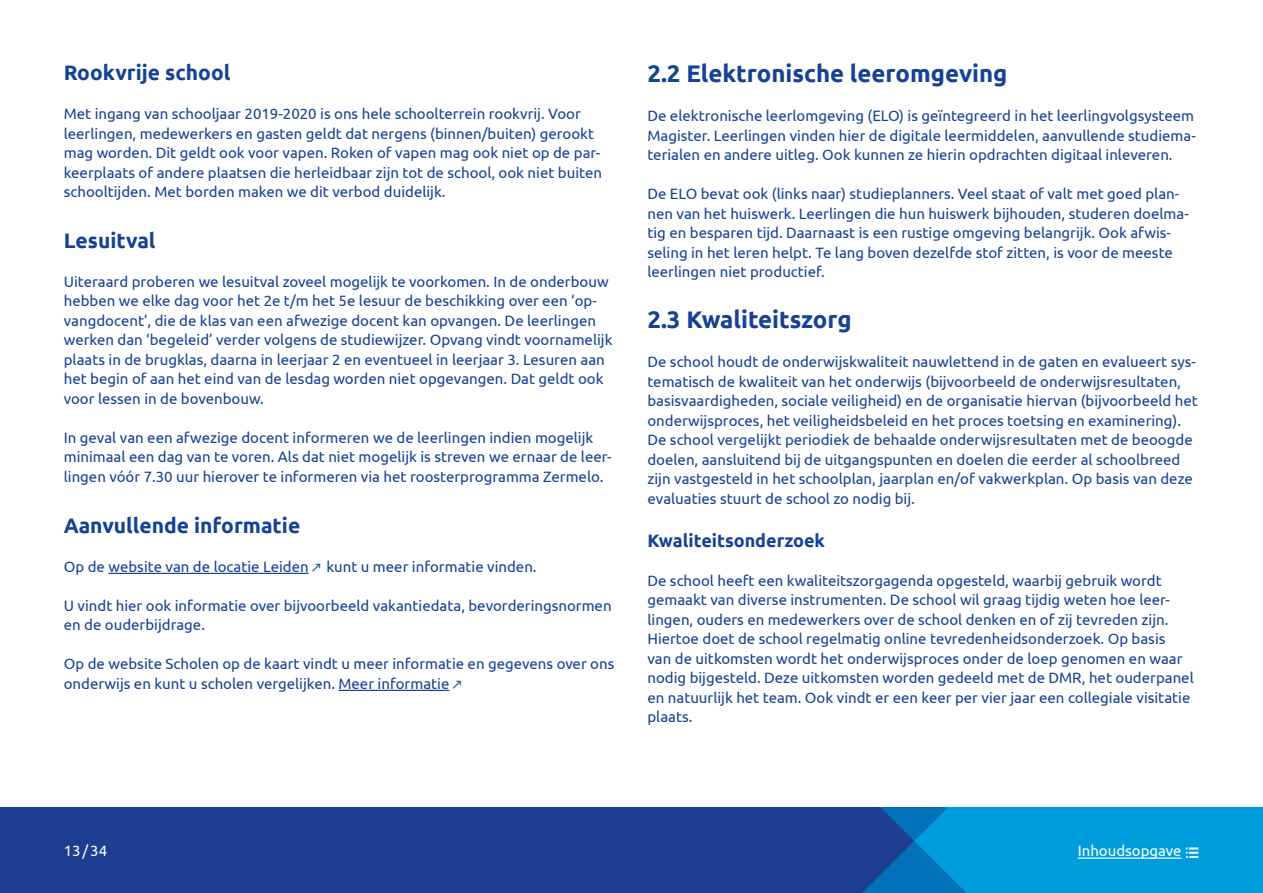
<style>
.page{position:relative;width:1263px;height:893px;background:#fff}
.page>*{position:absolute;margin:0;border:0;box-sizing:border-box;transform-origin:0 0}
.t1{font:700 24px "Ubuntu";color:#164194}
.t2{font:700 21px "Ubuntu";color:#164194}
.t3{font:700 18px "Ubuntu";color:#164194}
.t4{font:15px/19.5px "Ubuntu";color:#164194}
.t5{font:15px "Ubuntu";color:#fff}
.s1{font-family:"IBM Plex Sans"}
.s2{font-family:"Pictos"}
</style>
<div class="page">
<div style="left:0;top:808px;width:238px;height:85px;background:#1d3d91"></div>
<svg style="left:238px;top:808px;width:1025px;height:33px;background:#125daa"></svg>
<svg style="left:238px;top:841px;width:1025px;height:52px;background:#125daa"></svg>
<hr style="left:1078px;top:857px;width:103px;height:2px;background:#fff">
<hr style="left:108px;top:573px;width:201px;height:1px;background:#164194">
<hr style="left:338px;top:690px;width:111px;height:1px;background:#164194">
<h2 class="t2" style="left:64px;top:60px;width:168px">Rookvrije school</h2>
<p class="t4" style="left:64px;top:104px;width:540px">Met ingang van schooljaar 2019-2020 is ons hele schoolterrein rookvrij. Voor leerlingen, medewerkers en gasten geldt dat nergens (binnen/buiten) gerookt mag worden. Dit geldt ook voor vapen. Roken of vapen mag ook niet op de par&shy;keerplaats of andere plaatsen die herleidbaar zijn tot de school, ook niet buiten schooltijden. Met borden maken we dit verbod duidelijk.</p>
<h2 class="t2" style="left:64px;top:228px;width:93px">Lesuitval</h2>
<p class="t4" style="left:64px;top:271px;width:550px">Uiteraard proberen we lesuitval zoveel mogelijk te voorkomen. In de onderbouw hebben we elke dag voor het 2e t/m het 5e lesuur de beschikking over een ‘op&shy;vangdocent’, die de klas van een afwezige docent kan opvangen. De leerlingen werken dan ‘begeleid’ verder volgens de studiewijzer. Opvang vindt voornamelijk plaats in de brugklas, daarna in leerjaar 2 en eventueel in leerjaar 3. Lesuren aan het begin of aan het eind van de lesdag worden niet opgevangen. Dat geldt ook voor lessen in de bovenbouw.</p>
<p class="t4" style="left:64px;top:427px;width:549px">In geval van een afwezige docent informeren we de leerlingen indien mogelijk minimaal een dag van te voren. Als dat niet mogelijk is streven we ernaar de leer&shy;lingen vóór 7.30 uur hierover te informeren via het roosterprogramma Zermelo.</p>
<h2 class="t2" style="left:64px;top:512px;width:238px">Aanvullende informatie</h2>
<p class="t4" style="left:64px;top:556px;width:474px">Op de website van de locatie Leiden<span class="s1">↗</span> kunt u meer informatie vinden.</p>
<p class="t4" style="left:64px;top:595px;width:549px">U vindt hier ook informatie over bijvoorbeeld vakantiedata, bevorderingsnormen en de ouderbijdrage.</p>
<p class="t4" style="left:64px;top:653px;width:552px">Op de website Scholen op de kaart vindt u meer informatie en gegevens over ons onderwijs en kunt u scholen vergelijken. Meer informatie<span class="s1">↗</span></p>
<h1 class="t1" style="left:647px;top:59px;width:362px">2.2 Elektronische leeromgeving</h1>
<p class="t4" style="left:647px;top:106px;width:550px;text-align:justify">De elektronische leerlomgeving (ELO) is geïntegreerd in het leerlingvolgsysteem Magister. Leerlingen vinden hier de digitale leermiddelen, aanvullende studiema&shy;terialen en andere uitleg. Ook kunnen ze hierin opdrachten digitaal inleveren.</p>
<p class="t4" style="left:647px;top:184px;width:543px">De ELO bevat ook (links naar) studieplanners. Veel staat of valt met goed plan&shy;nen van het huiswerk. Leerlingen die hun huiswerk bijhouden, studeren doelma&shy;tig en besparen tijd. Daarnaast is een rustige omgeving belangrijk. Ook afwis&shy;seling in het leren helpt. Te lang boven dezelfde stof zitten, is voor de meeste leerlingen niet productief.</p>
<h1 class="t1" style="left:647px;top:305px;width:206px">2.3 Kwaliteitszorg</h1>
<p class="t4" style="left:647px;top:352px;width:552px">De school houdt de onderwijskwaliteit nauwlettend in de gaten en evalueert sys&shy;tematisch de kwaliteit van het onderwijs (bijvoorbeeld de onderwijsresultaten, basisvaardigheden, sociale veiligheid) en de organisatie hiervan (bijvoorbeeld het onderwijsproces, het veiligheidsbeleid en het proces toetsing en examinering).<br>De school vergelijkt periodiek de behaalde onderwijsresultaten met de beoogde doelen, aansluitend bij de uitgangspunten en doelen die eerder al schoolbreed zijn vastgesteld in het schoolplan, jaarplan en/of vakwerkplan. Op basis van deze evaluaties stuurt de school zo nodig bij.</p>
<p class="t3" style="left:647px;top:529px;width:179px">Kwaliteitsonderzoek</p>
<p class="t4" style="left:647px;top:570px;width:548px">De school heeft een kwaliteitszorgagenda opgesteld, waarbij gebruik wordt gemaakt van diverse instrumenten. De school wil graag tijdig weten hoe leer&shy;lingen, ouders en medewerkers over de school denken en of zij tevreden zijn.<br>Hiertoe doet de school regelmatig online tevredenheidsonderzoek. Op basis<br>van de uitkomsten wordt het onderwijsproces onder de loep genomen en waar nodig bijgesteld. Deze uitkomsten worden gedeeld met de DMR, het ouderpanel en natuurlijk het team. Ook vindt er een keer per vier jaar een collegiale visitatie plaats.</p>
<p class="t5" style="left:64px;top:842px;width:45px">13/34</p>
<p class="t5" style="left:1078px;top:842px;width:123px">Inhoudsopgave <span class="s2">l</span></p>
</div>
